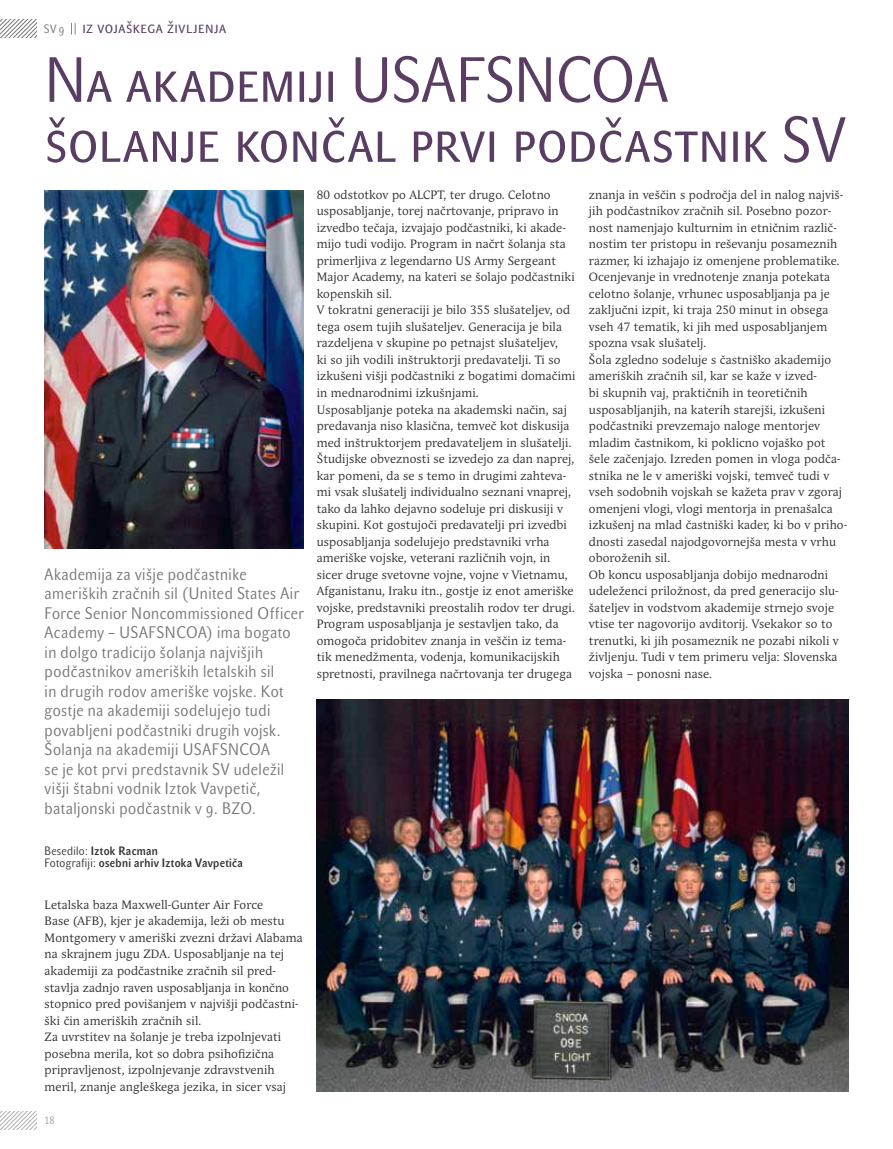
<style>
.page{position:relative;width:893px;height:1149px;background:#fff}
.page>*{position:absolute;margin:0;border:0;box-sizing:border-box;transform-origin:0 0}
.t1{font:63px/60px "STF John Sans Cond Lite SCCE";letter-spacing:.005em;color:#593d62;scale:1.1 1}
.t2{font:17.25px "STF John Sans Cond Lite SCCE";letter-spacing:.025em;color:#593d62;scale:1.1 1}
.t3{font:16.5px/19.5px "STF John Sans Cond Lite CE";letter-spacing:.025em;color:#767678;scale:1.1 1}
.t4{font:12px/16.5px "Andulka Book Pro";letter-spacing:.01em;color:#333132}
.t5{font:12px/12px "STF John Sans Cond Med CE";letter-spacing:.025em;color:#333132;scale:1.1 1}
.t6{font:12px "STF John Sans Cond Lite CE";color:#767678;scale:1.1 1}
.t7{font:10.5px "STF John Sans Cond Lite SCCE";color:#9b9c9f;scale:1.1 1}
.s1{font-family:"STF John Sans Cond Lite CE"}
</style>
<div class="page">
<img style="left:317px;top:699px;width:531px;height:392px">
<img style="left:45px;top:190px;width:259px;height:358px">
<svg style="left:0;top:20px;width:36px;height:18px"></svg>
<svg style="left:0;top:1111px;width:36px;height:17px"></svg>
<svg style="left:71px;top:23px;width:5px;height:12px"></svg>
<p class="t6" style="left:44px;top:22px;width:20px">sv9</p>
<h2 class="t2" style="left:82px;top:17px;width:132px">iz vojaškega življenja</h2>
<h1 class="t1" style="left:45px;top:50px;width:730px">Na akademiji USAFSNCOA šolanje končal prvi podčastnik SV</h1>
<p class="t3" style="left:45px;top:564px;width:237px">Akademija za višje podčastnike ameriških zračnih sil (United States Air Force Senior Noncommissioned Officer Academy – USAFSNCOA) ima bogato in dolgo tradicijo šolanja najvišjih podčastnikov ameriških letalskih sil<br>in drugih rodov ameriške vojske. Kot gostje na akademiji sodelujejo tudi povabljeni podčastniki drugih vojsk.<br>Šolanja na akademiji USAFSNCOA<br>se je kot prvi predstavnik SV udeležil višji štabni vodnik Iztok Vavpetič, bataljonski podčastnik v 9. BZO.</p>
<p class="t5" style="left:45px;top:844px;width:182px"><span class="s1">Besedilo:</span> Iztok Racman<br><span class="s1">Fotografiji:</span> osebni arhiv Iztoka Vavpetiča</p>
<p class="t4" style="left:45px;top:896px;width:260px">Letalska baza Maxwell-Gunter Air Force<br>Base (AFB), kjer je akademija, leži ob mestu Montgomery v ameriški zvezni državi Alabama na skrajnem jugu ZDA. Usposabljanje na tej akademiji za podčastnike zračnih sil pred&shy;stavlja zadnjo raven usposabljanja in končno stopnico pred povišanjem v najvišji podčastni&shy;ški čin ameriških zračnih sil.<br>Za uvrstitev na šolanje je treba izpolnjevati posebna merila, kot so dobra psihofizična pripravljenost, izpolnjevanje zdravstvenih meril, znanje angleškega jezika, in sicer vsaj</p>
<p class="t7" style="left:45px;top:1113px;width:10px">18</p>
<p class="t4" style="left:317px;top:186px;width:260px">80 odstotkov po ALCPT, ter drugo. Celotno usposabljanje, torej načrtovanje, pripravo in izvedbo tečaja, izvajajo podčastniki, ki akade&shy;mijo tudi vodijo. Program in načrt šolanja sta primerljiva z legendarno US Army Sergeant Major Academy, na kateri se šolajo podčastniki kopenskih sil.<br>V tokratni generaciji je bilo 355 slušateljev, od tega osem tujih slušateljev. Generacija je bila razdeljena v skupine po petnajst slušateljev,<br>ki so jih vodili inštruktorji predavatelji. Ti so izkušeni višji podčastniki z bogatimi domačimi in mednarodnimi izkušnjami.<br>Usposabljanje poteka na akademski način, saj predavanja niso klasična, temveč kot diskusija med inštruktorjem predavateljem in slušatelji.<br>Študijske obveznosti se izvedejo za dan naprej, kar pomeni, da se s temo in drugimi zahteva&shy;mi vsak slušatelj individualno seznani vnaprej, tako da lahko dejavno sodeluje pri diskusiji v skupini. Kot gostujoči predavatelji pri izvedbi usposabljanja sodelujejo predstavniki vrha ameriške vojske, veterani različnih vojn, in sicer druge svetovne vojne, vojne v Vietnamu, Afganistanu, Iraku itn., gostje iz enot ameriške vojske, predstavniki preostalih rodov ter drugi.<br>Program usposabljanja je sestavljen tako, da omogoča pridobitev znanja in veščin iz tema&shy;tik menedžmenta, vodenja, komunikacijskih spretnosti, pravilnega načrtovanja ter drugega</p>
<p class="t4" style="left:589px;top:186px;width:260px">znanja in veščin s področja del in nalog najviš&shy;jih podčastnikov zračnih sil. Posebno pozor&shy;nost namenjajo kulturnim in etničnim različ&shy;nostim ter pristopu in reševanju posameznih razmer, ki izhajajo iz omenjene problematike.<br>Ocenjevanje in vrednotenje znanja potekata celotno šolanje, vrhunec usposabljanja pa je zaključni izpit, ki traja 250 minut in obsega vseh 47 tematik, ki jih med usposabljanjem spozna vsak slušatelj.<br>Šola zgledno sodeluje s častniško akademijo ameriških zračnih sil, kar se kaže v izved-<br>bi skupnih vaj, praktičnih in teoretičnih usposabljanjih, na katerih starejši, izkušeni podčastniki prevzemajo naloge mentorjev mladim častnikom, ki poklicno vojaško pot šele začenjajo. Izreden pomen in vloga podča&shy;stnika ne le v ameriški vojski, temveč tudi v vseh sodobnih vojskah se kažeta prav v zgoraj omenjeni vlogi, vlogi mentorja in prenašalca izkušenj na mlad častniški kader, ki bo v priho&shy;dnosti zasedal najodgovornejša mesta v vrhu oboroženih sil.<br>Ob koncu usposabljanja dobijo mednarodni udeleženci priložnost, da pred generacijo slu&shy;šateljev in vodstvom akademije strnejo svoje vtise ter nagovorijo avditorij. Vsekakor so to trenutki, ki jih posameznik ne pozabi nikoli v življenju. Tudi v tem primeru velja: Slovenska vojska – ponosni nase.</p>
</div>
